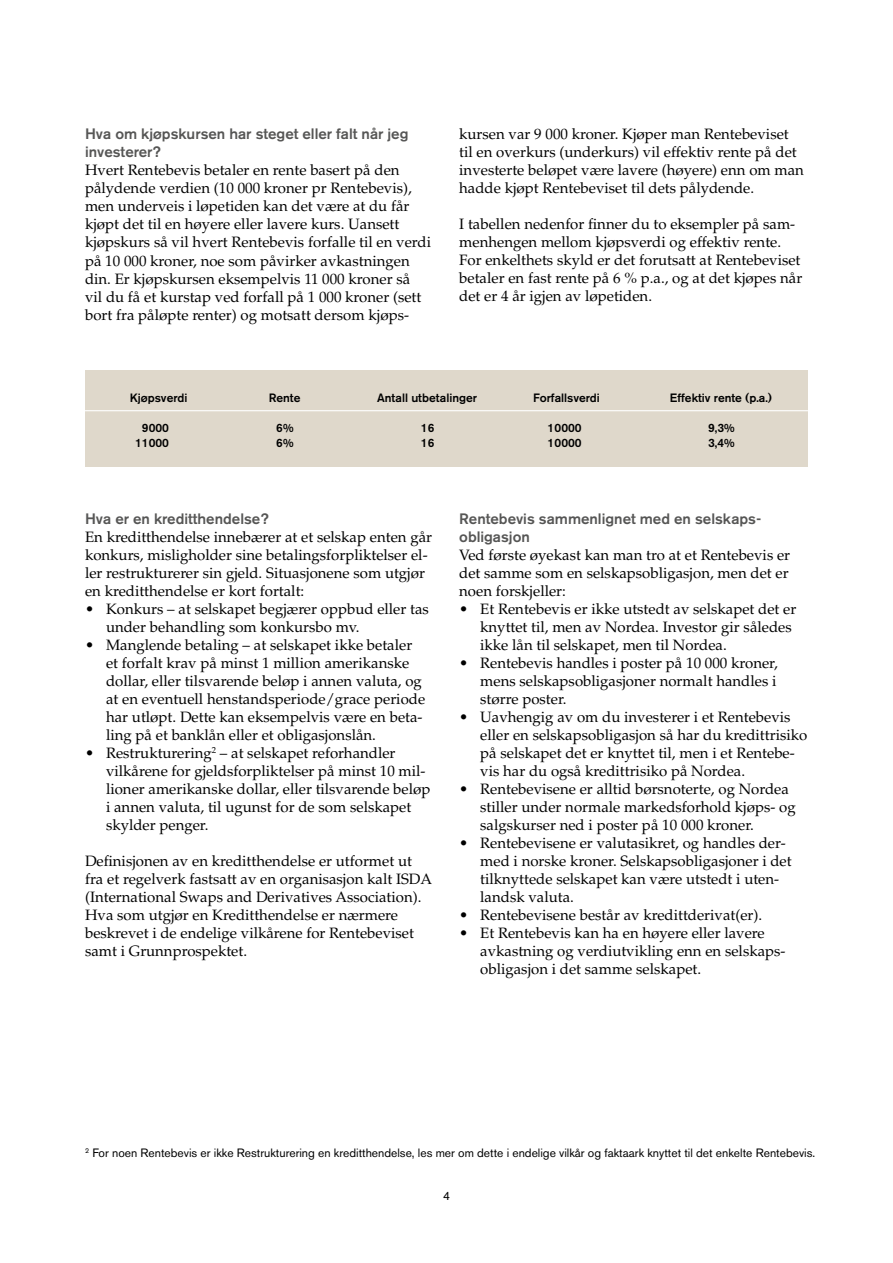
<style>
.page{position:relative;width:893px;height:1263px;background:#fff}
.page>*{position:absolute;margin:0;border:0;box-sizing:border-box;transform-origin:0 0}
.t1{font:15px/18px "Palatino";color:#000}
.t2{font:500 15px/18px "Akzidenz Grotesk BE";color:#565655}
.t3{font:12px "Akzidenz Grotesk BE";color:#000}
.t4{font:500 12px "Akzidenz Grotesk BE";color:#000}
</style>
<div class="page">
<div style="left:85px;top:370px;width:723px;height:97px;background:#dfd8cb"></div>
<hr style="left:85px;top:410px;width:723px;height:1px;background:#fff">
<p class="t2" style="left:85px;top:125px;width:325px">Hva om kjøpskursen har steget eller falt når jeg investerer?</p>
<p class="t1" style="left:85px;top:162px;width:348px">Hvert Rentebevis betaler en rente basert på den pålydende verdien (10 000 kroner pr Rentebevis), men underveis i løpetiden kan det være at du får kjøpt det til en høyere eller lavere kurs. Uansett kjøpskurs så vil hvert Rentebevis forfalle til en verdi på 10 000 kroner, noe som påvirker avkastningen din. Er kjøpskursen eksempelvis 11 000 kroner så<br>vil du få et kurstap ved forfall på 1 000 kroner (sett bort fra påløpte renter) og motsatt dersom kjøps-</p>
<p class="t1" style="left:459px;top:125px;width:346px">kursen var 9 000 kroner. Kjøper man Rentebeviset til en overkurs (underkurs) vil effektiv rente på det investerte beløpet være lavere (høyere) enn om man hadde kjøpt Rentebeviset til dets pålydende.</p>
<p class="t1" style="left:459px;top:215px;width:345px">I tabellen nedenfor finner du to eksempler på sam&shy;menhengen mellom kjøpsverdi og effektiv rente.<br>For enkelthets skyld er det forutsatt at Rentebeviset betaler en fast rente på 6 % p.a., og at det kjøpes når det er 4 år igjen av løpetiden.</p>
<p class="t4" style="left:130px;top:390px;width:59px">Kjøpsverdi</p>
<p class="t4" style="left:269px;top:390px;width:33px">Rente</p>
<p class="t4" style="left:377px;top:390px;width:101px">Antall utbetalinger</p>
<p class="t4" style="left:533px;top:390px;width:68px">Forfallsverdi</p>
<p class="t4" style="left:670px;top:390px;width:104px">Effektiv rente (p.a.)</p>
<p class="t4" style="left:142px;top:420px;width:29px">9000</p>
<p class="t4" style="left:276px;top:420px;width:19px">6%</p>
<p class="t4" style="left:421px;top:420px;width:15px">16</p>
<p class="t4" style="left:548px;top:420px;width:35px">10000</p>
<p class="t4" style="left:708px;top:420px;width:28px">9,3%</p>
<p class="t4" style="left:135px;top:435px;width:35px">11000</p>
<p class="t4" style="left:276px;top:435px;width:19px">6%</p>
<p class="t4" style="left:421px;top:435px;width:15px">16</p>
<p class="t4" style="left:548px;top:435px;width:35px">10000</p>
<p class="t4" style="left:708px;top:435px;width:28px">3,4%</p>
<p class="t2" style="left:85px;top:509px;width:185px">Hva er en kreditthendelse?</p>
<p class="t1" style="left:85px;top:528px;width:349px">En kreditthendelse innebærer at et selskap enten går konkurs, misligholder sine betalingsforpliktelser el&shy;ler restrukturerer sin gjeld. Situasjonene som utgjør en kreditthendelse er kort fortalt:</p>
<p class="t1" style="left:106px;top:600px;width:324px;text-indent:-21px">• Konkurs – at selskapet begjærer oppbud eller tas under behandling som konkursbo mv.</p>
<p class="t1" style="left:106px;top:636px;width:321px;text-indent:-21px">• Manglende betaling – at selskapet ikke betaler et forfalt krav på minst 1 million amerikanske dollar, eller tilsvarende beløp i annen valuta, og at en eventuell henstandsperiode/grace periode har utløpt. Dette kan eksempelvis være en beta&shy;ling på et banklån eller et obligasjonslån.</p>
<p class="t1" style="left:106px;top:744px;width:326px;text-indent:-21px">• Restrukturering<sup>2</sup> – at selskapet reforhandler vilkårene for gjeldsforpliktelser på minst 10 mil&shy;lioner amerikanske dollar, eller tilsvarende beløp i annen valuta, til ugunst for de som selskapet skylder penger.</p>
<p class="t1" style="left:85px;top:852px;width:349px">Definisjonen av en kreditthendelse er utformet ut fra et regelverk fastsatt av en organisasjon kalt ISDA (International Swaps and Derivatives Association).<br>Hva som utgjør en Kreditthendelse er nærmere beskrevet i de endelige vilkårene for Rentebeviset samt i Grunnprospektet.</p>
<p class="t2" style="left:459px;top:509px;width:304px">Rentebevis sammenlignet med en selskaps&shy;obligasjon</p>
<p class="t1" style="left:459px;top:546px;width:332px;text-align:justify">Ved første øyekast kan man tro at et Rentebevis er det samme som en selskapsobligasjon, men det er noen forskjeller:</p>
<p class="t1" style="left:480px;top:600px;width:318px;text-indent:-21px">• Et Rentebevis er ikke utstedt av selskapet det er knyttet til, men av Nordea. Investor gir således ikke lån til selskapet, men til Nordea.</p>
<p class="t1" style="left:480px;top:654px;width:299px;text-align:justify;text-indent:-21px">• Rentebevis handles i poster på 10 000 kroner, mens selskapsobligasjoner normalt handles i større poster.</p>
<p class="t1" style="left:480px;top:708px;width:329px;text-indent:-21px">• Uavhengig av om du investerer i et Rentebevis eller en selskapsobligasjon så har du kredittrisiko på selskapet det er knyttet til, men i et Rentebe&shy;vis har du også kredittrisiko på Nordea.</p>
<p class="t1" style="left:480px;top:780px;width:317px;text-indent:-21px">• Rentebevisene er alltid børsnoterte, og Nordea stiller under normale markedsforhold kjøps- og salgskurser ned i poster på 10 000 kroner.</p>
<p class="t1" style="left:480px;top:834px;width:313px;text-indent:-21px">• Rentebevisene er valutasikret, og handles der&shy;med i norske kroner. Selskapsobligasjoner i det tilknyttede selskapet kan være utstedt i uten&shy;landsk valuta.</p>
<p class="t1" style="left:459px;top:906px;width:305px">• Rentebevisene består av kredittderivat(er).</p>
<p class="t1" style="left:480px;top:924px;width:307px;text-indent:-21px">• Et Rentebevis kan ha en høyere eller lavere avkastning og verdiutvikling enn en selskaps&shy;obligasjon i det samme selskapet.</p>
<p class="t3" style="left:85px;top:1146px;width:732px"><sup>2</sup> For noen Rentebevis er ikke Restrukturering en kreditthendelse, les mer om dette i endelige vilkår og faktaark knyttet til det enkelte Rentebevis.</p>
<p class="t3" style="left:443px;top:1188px;width:8px">4</p>
</div>
